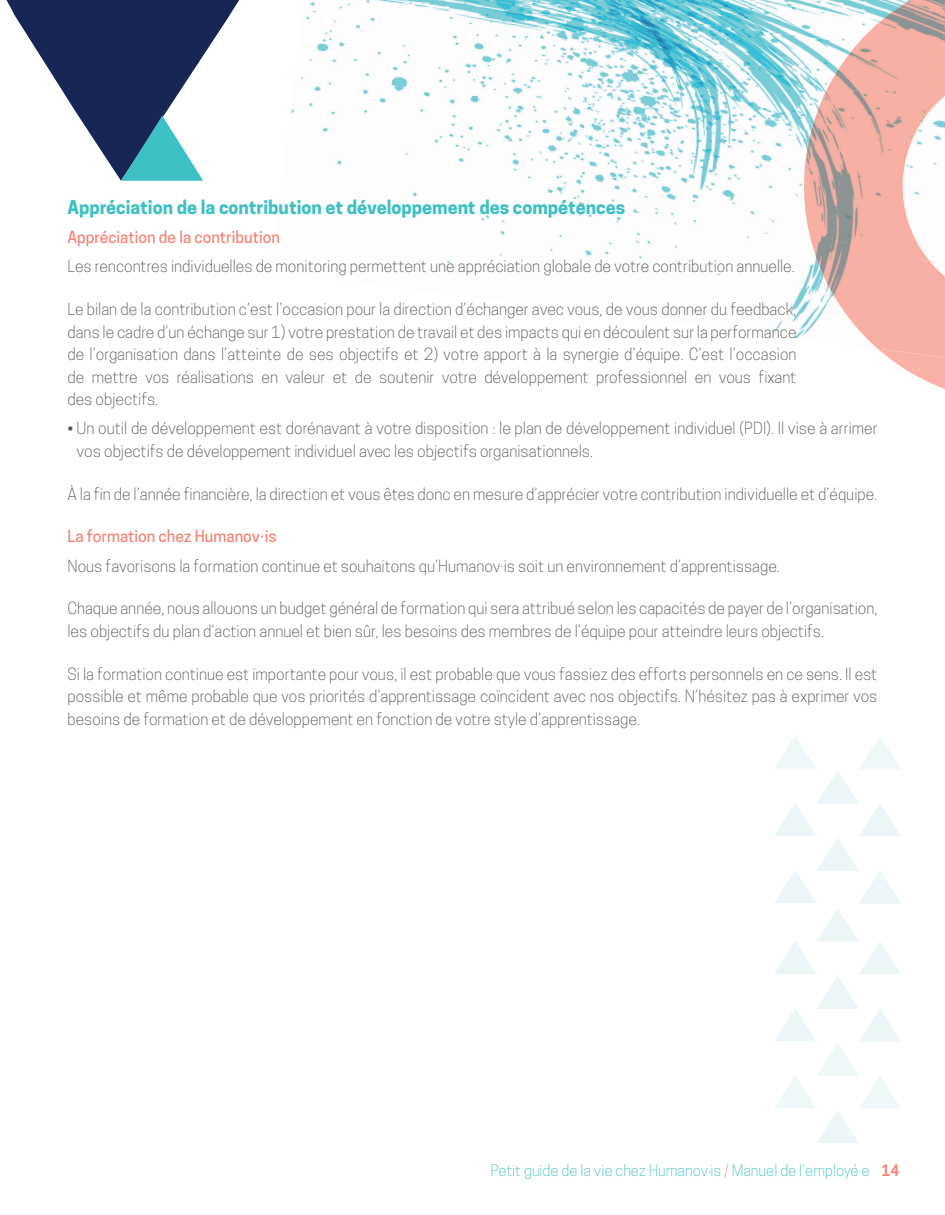
<style>
.page{position:relative;width:945px;height:1215px;background:#fff}
.page>*{position:absolute;margin:0;border:0;box-sizing:border-box;transform-origin:0 0}
.t1{font:700 18px "Cooper Hewitt";color:#3fc0c4}
.t2{font:300 15.75px/22.5px "Cooper Hewitt";color:#53524e;text-align:justify}
.t3{font:500 15.75px "Cooper Hewitt";color:#f48477}
.t4{font:300 15px "Cooper Hewitt";color:#3fc0c4}
.s1{color:#f48477}
.s2{font-weight:600;color:#f48477}
</style>
<div class="page">
<svg style="left:888px;top:357px;width:57px;height:32px"></svg>
<img style="left:481px;top:215px;width:82px;height:41px">
<img style="left:579px;top:213px;width:99px;height:46px">
<img style="left:781px;top:293px;width:46px;height:46px">
<img style="left:799px;top:283px;width:28px;height:10px">
<img style="left:935px;top:120px;width:10px;height:45px">
<img style="left:290px;top:86px;width:95px;height:79px">
<img style="left:385px;top:86px;width:102px;height:111px">
<img style="left:487px;top:112px;width:102px;height:95px">
<img style="left:589px;top:112px;width:103px;height:112px">
<img style="left:692px;top:125px;width:106px;height:112px">
<img style="left:300px;top:0;width:97px;height:86px">
<img style="left:397px;top:0;width:103px;height:99px">
<img style="left:500px;top:0;width:102px;height:112px">
<img style="left:602px;top:32px;width:102px;height:93px">
<img style="left:704px;top:32px;width:94px;height:106px">
<img style="left:514px;top:0;width:254px;height:32px">
<img style="left:768px;top:0;width:83px;height:44px">
<img style="left:827px;top:252px;width:118px;height:105px">
<img style="left:798px;top:44px;width:59px;height:239px">
<img style="left:832px;top:90px;width:103px;height:162px">
<svg style="left:916px;top:242px;width:7px;height:11px"></svg>
<img style="left:934px;top:101px;width:5px;height:5px">
<img style="left:851px;top:0;width:94px;height:101px">
<svg style="left:6px;top:0;width:233px;height:181px"></svg>
<svg style="left:774px;top:736px;width:127px;height:407px"></svg>
<p class="t1" style="left:68px;top:196px;width:559px">Appréciation de la contribution et développement des compétences</p>
<p class="t3" style="left:68px;top:228px;width:214px">Appréciation de la contribution</p>
<p class="t2" style="left:68px;top:255px;width:729px">Les rencontres individuelles de monitoring permettent une appréciation globale de votre contribution annuelle.</p>
<p class="t2" style="left:68px;top:298px;width:731px">Le bilan de la contribution c’est l’occasion pour la direction d’échanger avec vous, de vous donner du feedback, dans le cadre d’un échange sur 1) votre prestation de travail et des impacts qui en découlent sur la performance de l’organisation dans l’atteinte de ses objectifs et 2) votre apport à la synergie d’équipe. C’est l’occasion de mettre vos réalisations en valeur et de soutenir votre développement professionnel en vous fixant des objectifs.</p>
<p class="t2" style="left:77px;top:417px;width:803px;text-indent:-9px">• Un outil de développement est dorénavant à votre disposition : le plan de développement individuel (PDI). Il vise à arrimer vos objectifs de développement individuel avec les objectifs organisationnels.</p>
<p class="t2" style="left:68px;top:482px;width:811px">À la fin de l’année financière, la direction et vous êtes donc en mesure d’apprécier votre contribution individuelle et d’équipe.</p>
<p class="t3" style="left:68px;top:527px;width:211px">La formation chez Humanov·is</p>
<p class="t2" style="left:68px;top:554px;width:714px">Nous favorisons la formation continue et souhaitons qu’Humanov·is soit un environnement d’apprentissage.</p>
<p class="t2" style="left:68px;top:597px;width:812px">Chaque année, nous allouons un budget général de formation qui sera attribué selon les capacités de payer de l’organisation, les objectifs du plan d’action annuel et bien sûr, les besoins des membres de l’équipe pour atteindre leurs objectifs.</p>
<p class="t2" style="left:68px;top:662px;width:811px">Si la formation continue est importante pour vous, il est probable que vous fassiez des efforts personnels en ce sens. Il est possible et même probable que vos priorités d’apprentissage coïncident avec nos objectifs. N’hésitez pas à exprimer vos besoins de formation et de développement en fonction de votre style d’apprentissage.</p>
<p class="t4" style="left:491px;top:1161px;width:411px">Petit guide de la vie chez Humanov is <span class="s1">/</span> Manuel de l’employé·e <span class="s2">14</span></p>
</div>
